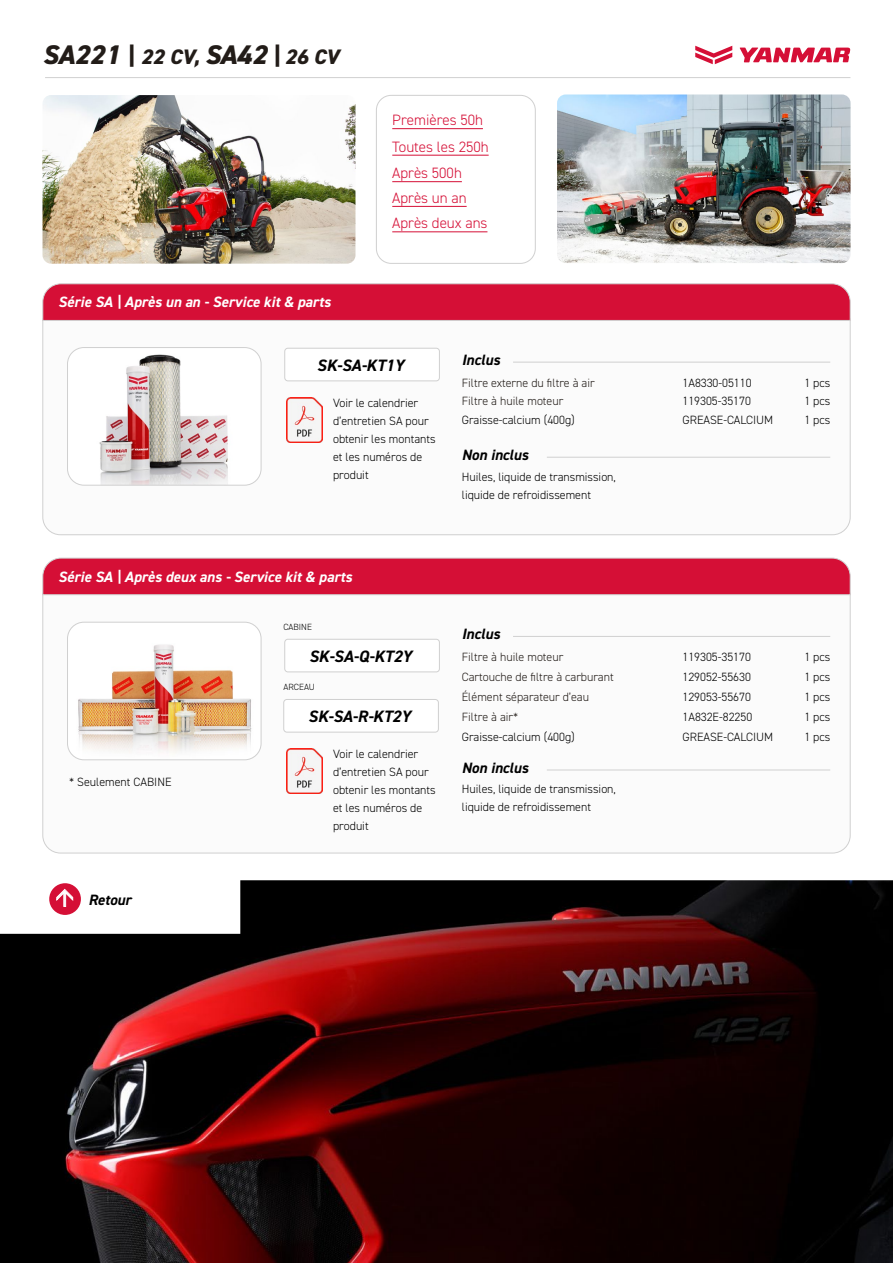
<style>
.page{position:relative;width:893px;height:1263px;background:#fff}
.page>*{position:absolute;margin:0;border:0;box-sizing:border-box;transform-origin:0 0}
.t1{font:italic 800 27px "DIN2014";color:#221c18}
.t2{font:italic 700 16.5px "DIN2014";color:#000}
.t3{font:italic 700 15px "DIN2014";color:#fff}
.t4{font:300 15px/26.5px "DIN2014";color:#d50f36}
.t5{font:italic 700 15px "DIN2014";color:#000}
.t6{font:300 12px/18px "DIN2014";color:#000}
.t7{font:300 12px "DIN2014";color:#221c18}
.t8{font:300 9px "DIN2014";color:#000}
.s1{font-size:24px}
.s2{font-size:21px}
.s3{font-weight:400;font-style:normal;font-size:22.5px;color:#fff}
</style>
<div class="page">
<svg style="left:740px;top:48px;width:110px;height:14px"></svg>
<svg style="left:695px;top:46px;width:37px;height:18px"></svg>
<hr style="left:45px;top:77px;width:805px;height:1px;background:#d0d0d0">
<svg style="left:42px;top:321px;width:809px;height:214px"></svg>
<svg style="left:42px;top:283px;width:809px;height:38px;background:#d51c41"></svg>
<div style="left:285px;top:348px;width:154px;height:33px;background:#fff;border-radius:3px"></div>
<div style="left:284px;top:348px;width:156px;height:33px;border:1px solid #d0d0d0;border-radius:3px"></div>
<hr style="left:513px;top:362px;width:317px;height:1px;background:#d0d0d0">
<hr style="left:547px;top:457px;width:283px;height:1px;background:#d0d0d0">
<svg style="left:42px;top:595px;width:809px;height:258px"></svg>
<svg style="left:42px;top:557px;width:809px;height:38px;background:#d51e42"></svg>
<div style="left:285px;top:639px;width:154px;height:33px;background:#fff;border-radius:3px"></div>
<div style="left:284px;top:639px;width:156px;height:33px;border:1px solid #d0d0d0;border-radius:3px"></div>
<hr style="left:513px;top:636px;width:317px;height:1px;background:#d0d0d0">
<hr style="left:547px;top:770px;width:283px;height:1px;background:#d0d0d0">
<img style="left:68px;top:348px;width:193px;height:137px">
<div style="left:67px;top:347px;width:194px;height:138px;border:1px solid #d0d0d0;border-radius:16px"></div>
<img style="left:68px;top:622px;width:193px;height:138px">
<div style="left:67px;top:622px;width:194px;height:138px;border:1px solid #d0d0d0;border-radius:16px"></div>
<img style="left:0;top:880px;width:893px;height:383px">
<div style="left:49px;top:883px;width:32px;height:32px;background:#d50f36;border-radius:50%"></div>
<div style="left:284px;top:699px;width:154px;height:33px;background:#fff;border-radius:3px"></div>
<div style="left:283px;top:699px;width:156px;height:33px;border:1px solid #d0d0d0;border-radius:3px"></div>
<div style="left:376px;top:95px;width:160px;height:169px;border:1px solid #d0d0d0;border-radius:15px"></div>
<hr style="left:392px;top:128px;width:91px;height:1px;background:#d50f36">
<hr style="left:392px;top:155px;width:97px;height:1px;background:#d50f36">
<hr style="left:392px;top:181px;width:70px;height:1px;background:#d50f36">
<hr style="left:392px;top:206px;width:75px;height:1px;background:#d50f36">
<hr style="left:392px;top:231px;width:95px;height:1px;background:#d50f36">
<img style="left:43px;top:95px;width:312px;height:169px">
<img style="left:557px;top:94px;width:293px;height:169px">
<img style="left:286px;top:398px;width:37px;height:45px">
<img style="left:286px;top:749px;width:37px;height:45px">
<h1 class="t1" style="left:43px;top:36px;width:298px">SA221 <span class="s1">|</span> <span class="s2">22 CV,</span> SA42 <span class="s1">|</span> <span class="s2">26 CV</span></h1>
<p class="t3" style="left:58px;top:292px;width:274px">Série SA | Après un an - Service kit &amp; parts</p>
<p class="t4" style="left:392px;top:107px;width:98px">Premières 50h<br>Toutes les 250h<br>Après 500h</p>
<p class="t4" style="left:392px;top:185px;width:97px;line-height:25.5px">Après un an<br>Après deux ans</p>
<h2 class="t2" style="left:317px;top:354px;width:89px">SK-SA-KT1Y</h2>
<p class="t5" style="left:462px;top:350px;width:40px">Inclus</p>
<p class="t7" style="left:462px;top:375px;width:134px">Filtre externe du filtre à air</p>
<p class="t6" style="left:682px;top:373px;width:71px">1A8330-05110</p>
<p class="t6" style="left:804px;top:373px;width:27px">1 pcs</p>
<p class="t7" style="left:462px;top:394px;width:103px">Filtre à huile moteur</p>
<p class="t6" style="left:682px;top:392px;width:70px">119305-35170</p>
<p class="t6" style="left:804px;top:392px;width:27px">1 pcs</p>
<p class="t6" style="left:333px;top:394px;width:104px">Voir le calendrier d’entretien SA pour obtenir les montants et les numéros de produit</p>
<p class="t6" style="left:462px;top:411px;width:115px">Graisse-calcium (400g)</p>
<p class="t6" style="left:682px;top:411px;width:92px">GREASE-CALCIUM</p>
<p class="t6" style="left:804px;top:411px;width:27px">1 pcs</p>
<p class="t5" style="left:462px;top:445px;width:68px">Non inclus</p>
<p class="t6" style="left:462px;top:468px;width:156px">Huiles, liquide de transmission, liquide de refroidissement</p>
<p class="t3" style="left:58px;top:567px;width:296px">Série SA | Après deux ans - Service kit &amp; parts</p>
<p class="t8" style="left:284px;top:621px;width:30px">CABINE</p>
<h2 class="t2" style="left:309px;top:645px;width:104px">SK-SA-Q-KT2Y</h2>
<p class="t8" style="left:284px;top:681px;width:33px">ARCEAU</p>
<p class="t6" style="left:69px;top:772px;width:104px">* Seulement CABINE</p>
<p class="t5" style="left:55px;top:889px;width:77px"><span class="s3">↑</span> Retour</p>
<h2 class="t2" style="left:308px;top:706px;width:104px">SK-SA-R-KT2Y</h2>
<p class="t6" style="left:333px;top:745px;width:104px">Voir le calendrier d’entretien SA pour obtenir les montants et les numéros de produit</p>
<p class="t5" style="left:462px;top:624px;width:40px">Inclus</p>
<p class="t7" style="left:462px;top:649px;width:103px">Filtre à huile moteur</p>
<p class="t6" style="left:682px;top:648px;width:70px">119305-35170</p>
<p class="t6" style="left:804px;top:648px;width:27px">1 pcs</p>
<p class="t7" style="left:462px;top:669px;width:153px">Cartouche de filtre à carburant</p>
<p class="t6" style="left:682px;top:667px;width:70px">129052-55630</p>
<p class="t6" style="left:804px;top:667px;width:27px">1 pcs</p>
<p class="t7" style="left:462px;top:689px;width:129px">Élément séparateur d’eau</p>
<p class="t6" style="left:682px;top:688px;width:70px">129053-55670</p>
<p class="t6" style="left:804px;top:688px;width:27px">1 pcs</p>
<p class="t7" style="left:462px;top:710px;width:58px">Filtre à air*</p>
<p class="t6" style="left:682px;top:708px;width:71px">1A832E-82250</p>
<p class="t6" style="left:804px;top:708px;width:27px">1 pcs</p>
<p class="t6" style="left:462px;top:728px;width:115px">Graisse-calcium (400g)</p>
<p class="t6" style="left:682px;top:728px;width:92px">GREASE-CALCIUM</p>
<p class="t6" style="left:804px;top:728px;width:27px">1 pcs</p>
<p class="t5" style="left:462px;top:757px;width:68px">Non inclus</p>
<p class="t6" style="left:462px;top:780px;width:156px">Huiles, liquide de transmission, liquide de refroidissement</p>
</div>
